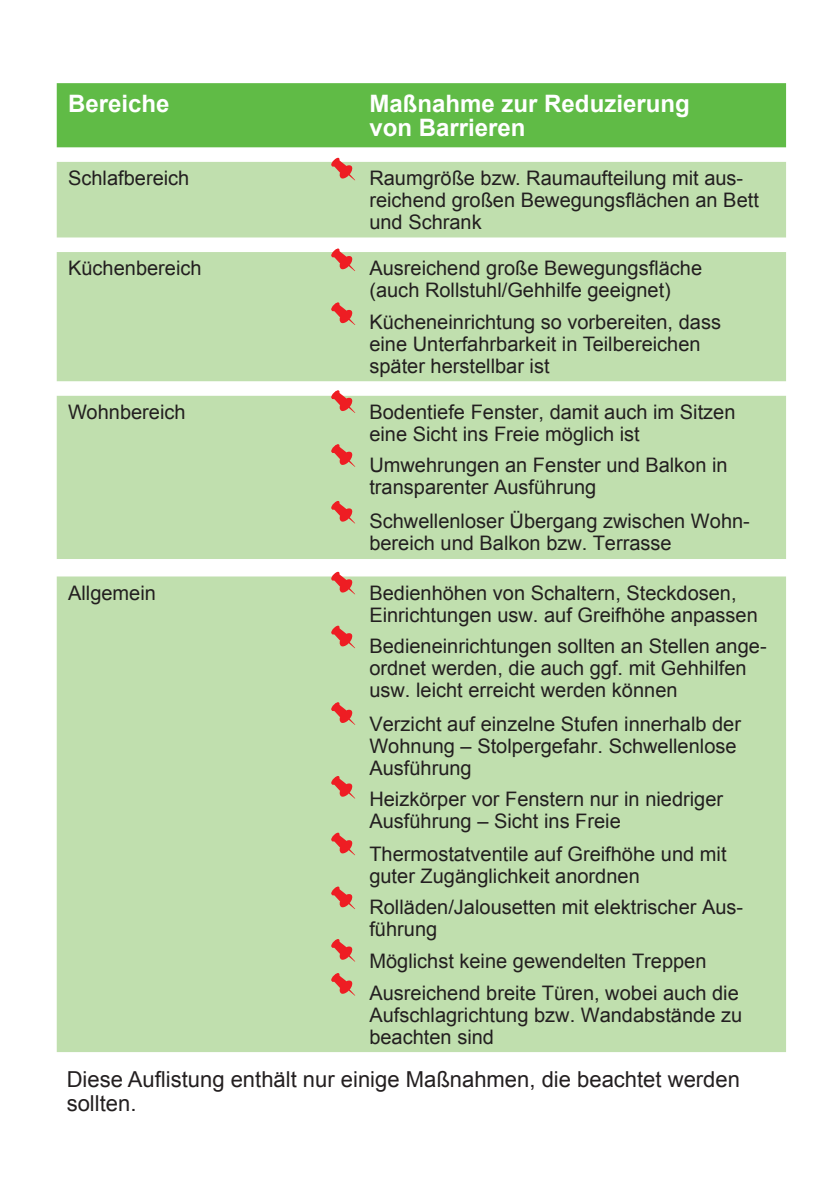
<style>
.page{position:relative;width:840px;height:1191px;background:#fff}
.page>*{position:absolute;margin:0;border:0;box-sizing:border-box;transform-origin:0 0}
.t1{font:700 24px/24px "Arial";color:#fff}
.t2{font:22px "Arial";color:#231f20}
.t3{font:20px/22px "Arial";color:#231f20}
</style>
<div class="page">
<div style="left:57px;top:83px;width:728px;height:64px;background:#60bb46"></div>
<div style="left:57px;top:162px;width:728px;height:890px;background:#c0dfae"></div>
<svg style="left:329px;top:157px;width:26px;height:24px"></svg>
<svg style="left:329px;top:246px;width:26px;height:26px"></svg>
<svg style="left:329px;top:388px;width:26px;height:26px"></svg>
<svg style="left:329px;top:442px;width:26px;height:26px"></svg>
<svg style="left:329px;top:498px;width:26px;height:26px"></svg>
<svg style="left:329px;top:569px;width:26px;height:26px"></svg>
<svg style="left:329px;top:700px;width:26px;height:26px"></svg>
<svg style="left:329px;top:773px;width:26px;height:26px"></svg>
<svg style="left:329px;top:884px;width:26px;height:26px"></svg>
<svg style="left:329px;top:936px;width:26px;height:26px"></svg>
<svg style="left:329px;top:970px;width:26px;height:26px"></svg>
<svg style="left:329px;top:300px;width:26px;height:26px"></svg>
<svg style="left:329px;top:830px;width:26px;height:26px"></svg>
<svg style="left:329px;top:623px;width:26px;height:26px"></svg>
<p class="t1" style="left:68px;top:92px;width:103px">Bereiche</p>
<p class="t1" style="left:369px;top:92px;width:322px">Maßnahme zur Reduzierung von Barrieren</p>
<p class="t3" style="left:68px;top:167px;width:123px">Schlafbereich</p>
<p class="t3" style="left:369px;top:167px;width:375px">Raumgröße bzw. Raumaufteilung mit aus-</p>
<p class="t3" style="left:369px;top:189px;width:391px">reichend großen Bewegungsflächen an Bett und Schrank</p>
<p class="t3" style="left:68px;top:257px;width:135px">Küchenbereich</p>
<p class="t3" style="left:369px;top:257px;width:334px">Ausreichend große Bewegungsfläche</p>
<p class="t3" style="left:369px;top:279px;width:303px">(auch Rollstuhl/Gehhilfe geeignet)</p>
<p class="t3" style="left:369px;top:311px;width:353px">Kücheneinrichtung so vorbereiten, dass</p>
<p class="t3" style="left:369px;top:333px;width:332px">eine Unterfahrbarkeit in Teilbereichen</p>
<p class="t3" style="left:369px;top:355px;width:182px">später herstellbar ist</p>
<p class="t3" style="left:68px;top:401px;width:119px">Wohnbereich</p>
<p class="t3" style="left:369px;top:401px;width:367px">Bodentiefe Fenster, damit auch im Sitzen eine Sicht ins Freie möglich ist</p>
<p class="t3" style="left:369px;top:454px;width:359px">Umwehrungen an Fenster und Balkon in transparenter Ausführung</p>
<p class="t3" style="left:369px;top:510px;width:382px">Schwellenloser Übergang zwischen Wohn&shy;bereich und Balkon bzw. Terrasse</p>
<p class="t3" style="left:68px;top:582px;width:89px">Allgemein</p>
<p class="t3" style="left:369px;top:582px;width:389px">Bedienhöhen von Schaltern, Steckdosen,<br>Einrichtungen usw. auf Greifhöhe anpassen</p>
<p class="t3" style="left:369px;top:635px;width:398px">Bedieneinrichtungen sollten an Stellen ange&shy;ordnet werden, die auch ggf. mit Gehhilfen usw. leicht erreicht werden können</p>
<p class="t3" style="left:369px;top:713px;width:373px">Verzicht auf einzelne Stufen innerhalb der<br>Wohnung – Stolpergefahr. Schwellenlose<br>Ausführung</p>
<p class="t3" style="left:369px;top:788px;width:355px">Heizkörper vor Fenstern nur in niedriger</p>
<p class="t3" style="left:369px;top:810px;width:253px">Ausführung – Sicht ins Freie</p>
<p class="t3" style="left:369px;top:843px;width:358px">Thermostatventile auf Greifhöhe und mit</p>
<p class="t3" style="left:369px;top:865px;width:272px">guter Zugänglichkeit anordnen</p>
<p class="t3" style="left:369px;top:896px;width:375px">Rolläden/Jalousetten mit elektrischer Aus&shy;führung</p>
<p class="t3" style="left:369px;top:950px;width:338px">Möglichst keine gewendelten Treppen</p>
<p class="t3" style="left:369px;top:981px;width:374px">Ausreichend breite Türen, wobei auch die<br>Aufschlagrichtung bzw. Wandabstände zu beachten sind</p>
<p class="t2" style="left:67px;top:1064px;width:674px">Diese Auflistung enthält nur einige Maßnahmen, die beachtet werden</p>
<p class="t2" style="left:67px;top:1088px;width:71px">sollten.</p>
</div>
